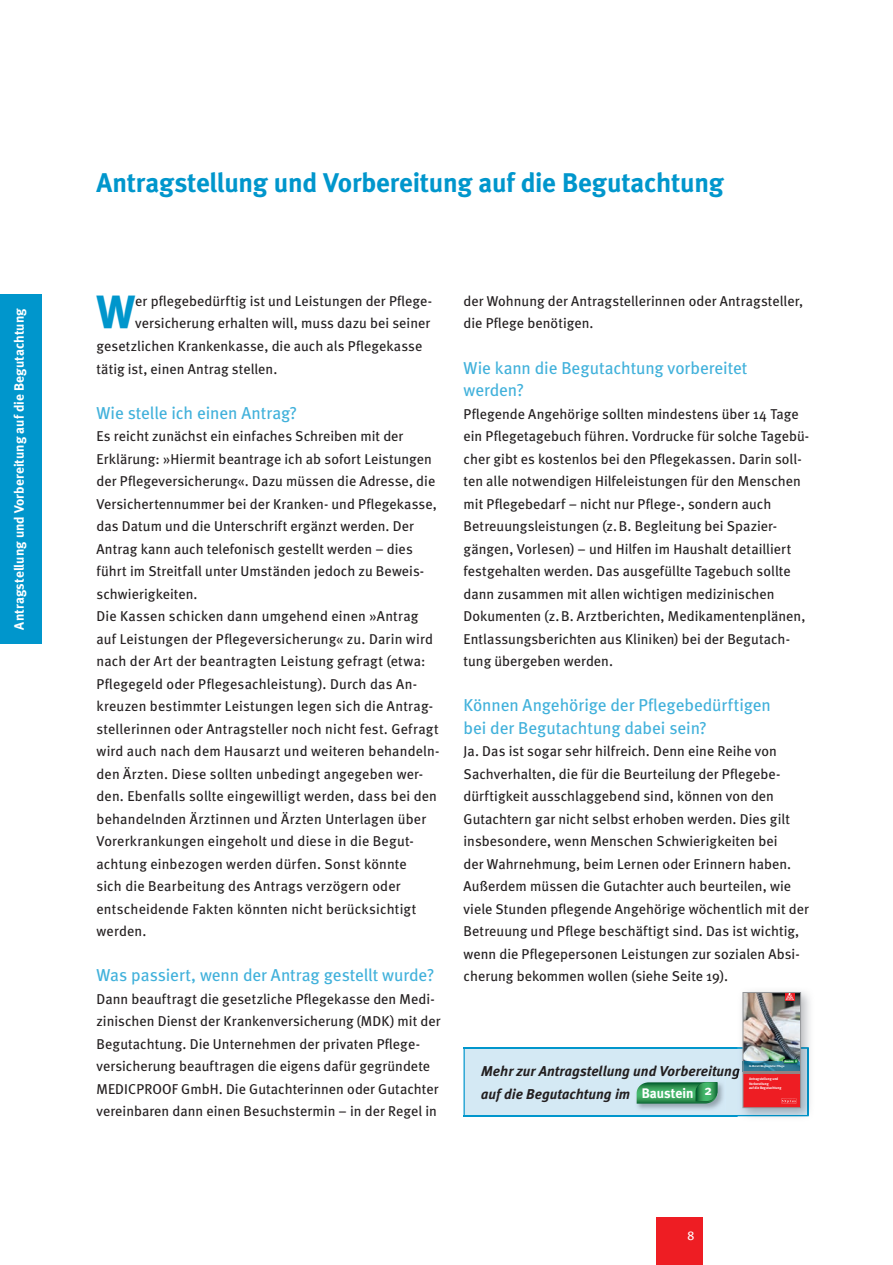
<style>
.page{position:relative;width:893px;height:1265px;background:#fff}
.page>*{position:absolute;margin:0;border:0;box-sizing:border-box;transform-origin:0 0}
.t1{font:700 46.65px "Meta";color:#0096cc}
.t2{font:700 27px "Meta";letter-spacing:-.01em;color:#0096cc}
.t3{font:17.25px/22.5px "Meta";letter-spacing:-.005em;color:#41b1db}
.t4{font:14.25px/22.5px "Meta";letter-spacing:.005em;color:#231f20}
.t5{font:italic 700 14.25px/22.5px "Meta";letter-spacing:.005em;color:#231f20}
.t6{font:700 13.8px "Meta";color:#fff}
.t7{font:700 13.5px "Meta";letter-spacing:.005em;color:#fff}
.t8{font:12.75px "Meta Plus Book Caps";color:#fff}
.t9{font:700 3.6px/4.3px "Meta";letter-spacing:-.01em;color:#fff}
.t10{font:700 2.7px "Meta";color:#fff}
.t11{font:700 2.4px "Meta";color:#fff}
</style>
<div class="page">
<div style="left:0;top:294px;width:41px;height:349px;background:#0096cc"></div>
<div style="left:656px;top:1217px;width:46px;height:47px;background:#ee1d23"></div>
<div style="left:464px;top:1047px;width:343px;height:68px;background:#d4e9f4"></div>
<hr style="left:463px;top:1047px;width:345px;height:1px;background:#0096cc">
<hr style="left:463px;top:1048px;width:1px;height:66px;background:#0096cc">
<hr style="left:463px;top:1114px;width:345px;height:2px;background:#0096cc">
<img style="left:636px;top:1082px;width:87px;height:28px">
<svg style="left:636px;top:1082px;width:81px;height:21px;background:#389b5d"></svg>
<img style="left:737px;top:991px;width:73px;height:126px">
<img style="left:737px;top:1047px;width:71px;height:69px">
<svg style="left:737px;top:1065px;width:2px;height:14px"></svg>
<img style="left:744px;top:994px;width:54px;height:77px">
<svg style="left:784px;top:994px;width:10px;height:6px"></svg>
<svg style="left:785px;top:994px;width:8px;height:6px"></svg>
<div style="left:742px;top:1071px;width:58px;height:36px;background:#ee1d23"></div>
<hr style="left:742px;top:1071px;width:58px;height:2px;background:#928384">
<img style="left:783px;top:1063px;width:15px;height:1px">
<svg style="left:783px;top:1059px;width:15px;height:4px"></svg>
<svg style="left:781px;top:1098px;width:16px;height:6px"></svg>
<div style="left:742px;top:992px;width:58px;height:115px;border:1px solid #939598"></div>
<p class="t7" style="left:11px;top:629px;width:323px;rotate:-90deg">Antragstellung und Vorbereitung auf die Begutachtung</p>
<h2 class="t2" style="left:96px;top:166px;width:628px">Antragstellung und Vorbereitung auf die Begutachtung</h2>
<h1 class="t1" style="left:96px;top:284px;width:40px">W</h1>
<p class="t4" style="left:135px;top:289px;width:298px">er pflegebedürftig ist und Leistungen der Pflege-</p>
<p class="t4" style="left:135px;top:312px;width:296px">versicherung erhalten will, muss dazu bei seiner</p>
<p class="t4" style="left:96px;top:334px;width:327px">gesetzlichen Krankenkasse, die auch als Pflegekasse</p>
<p class="t4" style="left:96px;top:357px;width:182px">tätig ist, einen Antrag stellen.</p>
<p class="t3" style="left:96px;top:401px;width:202px">Wie stelle ich einen Antrag?</p>
<p class="t4" style="left:96px;top:424px;width:344px">Es reicht zunächst ein einfaches Schreiben mit der Erklärung: »Hiermit beantrage ich ab sofort Leistungen der Pflegeversicherung«. Dazu müssen die Adresse, die Versichertennummer bei der Kranken- und Pflegekasse, das Datum und die Unterschrift ergänzt werden. Der Antrag kann auch telefonisch gestellt werden – dies führt im Streitfall unter Umständen jedoch zu Beweis&shy;schwierigkeiten.<br>Die Kassen schicken dann umgehend einen »Antrag auf Leistungen der Pflegeversicherung« zu. Darin wird nach der Art der beantragten Leistung gefragt (etwa:<br>Pflegegeld oder Pflegesachleistung). Durch das An&shy;kreuzen bestimmter Leistungen legen sich die Antrag&shy;stellerinnen oder Antragsteller noch nicht fest. Gefragt wird auch nach dem Hausarzt und weiteren behandeln&shy;den Ärzten. Diese sollten unbedingt angegeben wer&shy;den. Ebenfalls sollte eingewilligt werden, dass bei den behandelnden Ärztinnen und Ärzten Unterlagen über Vorerkrankungen eingeholt und diese in die Begut&shy;achtung einbezogen werden dürfen. Sonst könnte<br>sich die Bearbeitung des Antrags verzögern oder entscheidende Fakten könnten nicht berücksichtigt werden.</p>
<p class="t3" style="left:96px;top:963px;width:339px">Was passiert, wenn der Antrag gestellt wurde?</p>
<p class="t4" style="left:96px;top:987px;width:345px">Dann beauftragt die gesetzliche Pflegekasse den Medi&shy;zinischen Dienst der Krankenversicherung (MDK) mit der Begutachtung. Die Unternehmen der privaten Pflege&shy;versicherung beauftragen die eigens dafür gegründete MEDICPROOF GmbH. Die Gutachterinnen oder Gutachter vereinbaren dann einen Besuchstermin – in der Regel in</p>
<p class="t4" style="left:463px;top:289px;width:341px">der Wohnung der Antragstellerinnen oder Antragsteller, die Pflege benötigen.</p>
<p class="t3" style="left:463px;top:356px;width:285px">Wie kann die Begutachtung vorbereitet werden?</p>
<p class="t4" style="left:463px;top:402px;width:347px">Pflegende Angehörige sollten mindestens über 14 Tage ein Pflegetagebuch führen. Vordrucke für solche Tagebü&shy;cher gibt es kostenlos bei den Pflegekassen. Darin soll&shy;ten alle notwendigen Hilfeleistungen für den Menschen mit Pflegebedarf – nicht nur Pflege-, sondern auch Betreuungsleistungen (z. B. Begleitung bei Spazier&shy;gängen, Vorlesen) – und Hilfen im Haushalt detailliert festgehalten werden. Das ausgefüllte Tagebuch sollte dann zusammen mit allen wichtigen medizinischen Dokumenten (z. B. Arztberichten, Medikamentenplänen, Entlassungsberichten aus Kliniken) bei der Begutach&shy;tung übergeben werden.</p>
<p class="t3" style="left:463px;top:693px;width:309px">Können Angehörige der Pflegebedürftigen bei der Begutachtung dabei sein?</p>
<p class="t4" style="left:463px;top:739px;width:347px">Ja. Das ist sogar sehr hilfreich. Denn eine Reihe von Sachverhalten, die für die Beurteilung der Pflegebe&shy;dürftigkeit ausschlaggebend sind, können von den Gutachtern gar nicht selbst erhoben werden. Dies gilt insbesondere, wenn Menschen Schwierigkeiten bei<br>der Wahrnehmung, beim Lernen oder Erinnern haben.<br>Außerdem müssen die Gutachter auch beurteilen, wie viele Stunden pflegende Angehörige wöchentlich mit der Betreuung und Pflege beschäftigt sind. Das ist wichtig, wenn die Pflegepersonen Leistungen zur sozialen Absi&shy;cherung bekommen wollen (siehe Seite 19).</p>
<p class="t5" style="left:481px;top:1059px;width:260px">Mehr zur Antragstellung und Vorbereitung auf die Begutachtung im</p>
<p class="t6" style="left:641px;top:1085px;width:72px;rotate:-1deg">Baustein 2</p>
<p class="t11" style="left:784px;top:1059px;width:13px;rotate:-1deg">Baustein 2</p>
<p class="t10" style="left:748px;top:1064px;width:37px">IG Metall Wegbegleiter Pflege</p>
<p class="t9" style="left:748px;top:1076px;width:34px">Antragstellung und<br>Vorbereitung<br>auf die Begutachtung</p>
<p class="t8" style="left:687px;top:1228px;width:8px">8</p>
</div>
